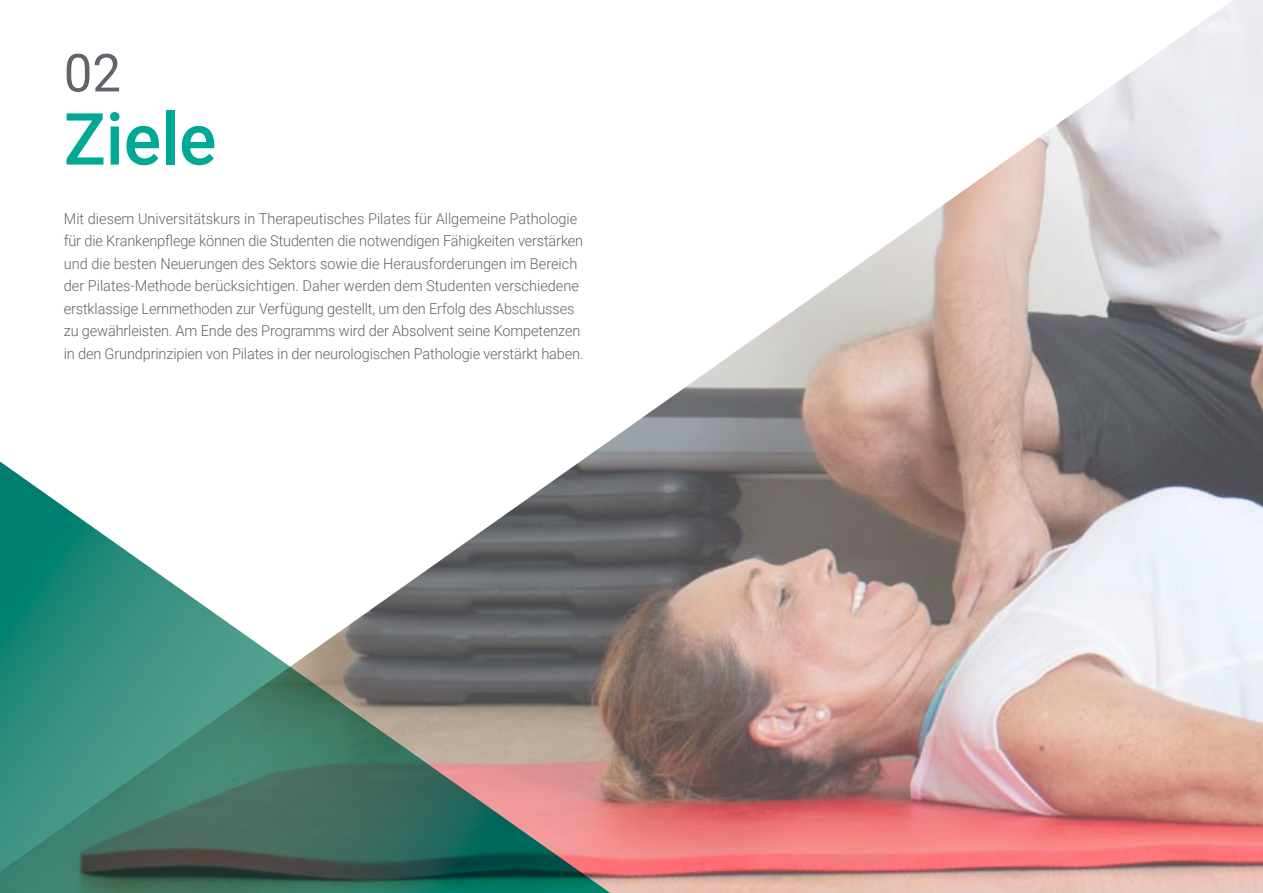
<style>
.page{position:relative;width:1263px;height:893px;background:#fff}
.page>*{position:absolute;margin:0;border:0;box-sizing:border-box;transform-origin:0 0}
.t1{font:500 72px "Roboto";color:#00a996}
.t2{font:52.5px "Roboto";color:#61646a}
.t3{font:300 15px/22.5px "Roboto";letter-spacing:-.01em;color:#61646a}
</style>
<div class="page">
<img style="left:602px;top:0;width:661px;height:893px">
<svg style="left:0;top:446px;width:640px;height:447px"></svg>
<h2 class="t2" style="left:64px;top:36px;width:59px">02</h2>
<h1 class="t1" style="left:64px;top:89px;width:154px">Ziele</h1>
<p class="t3" style="left:64px;top:207px;width:521px">Mit diesem Universitätskurs in Therapeutisches Pilates für Allgemeine Pathologie für die Krankenpflege können die Studenten die notwendigen Fähigkeiten verstärken und die besten Neuerungen des Sektors sowie die Herausforderungen im Bereich der Pilates-Methode berücksichtigen. Daher werden dem Studenten verschiedene erstklassige Lernmethoden zur Verfügung gestellt, um den Erfolg des Abschlusses zu gewährleisten. Am Ende des Programms wird der Absolvent seine Kompetenzen in den Grundprinzipien von Pilates in der neurologischen Pathologie verstärkt haben.</p>
</div>
